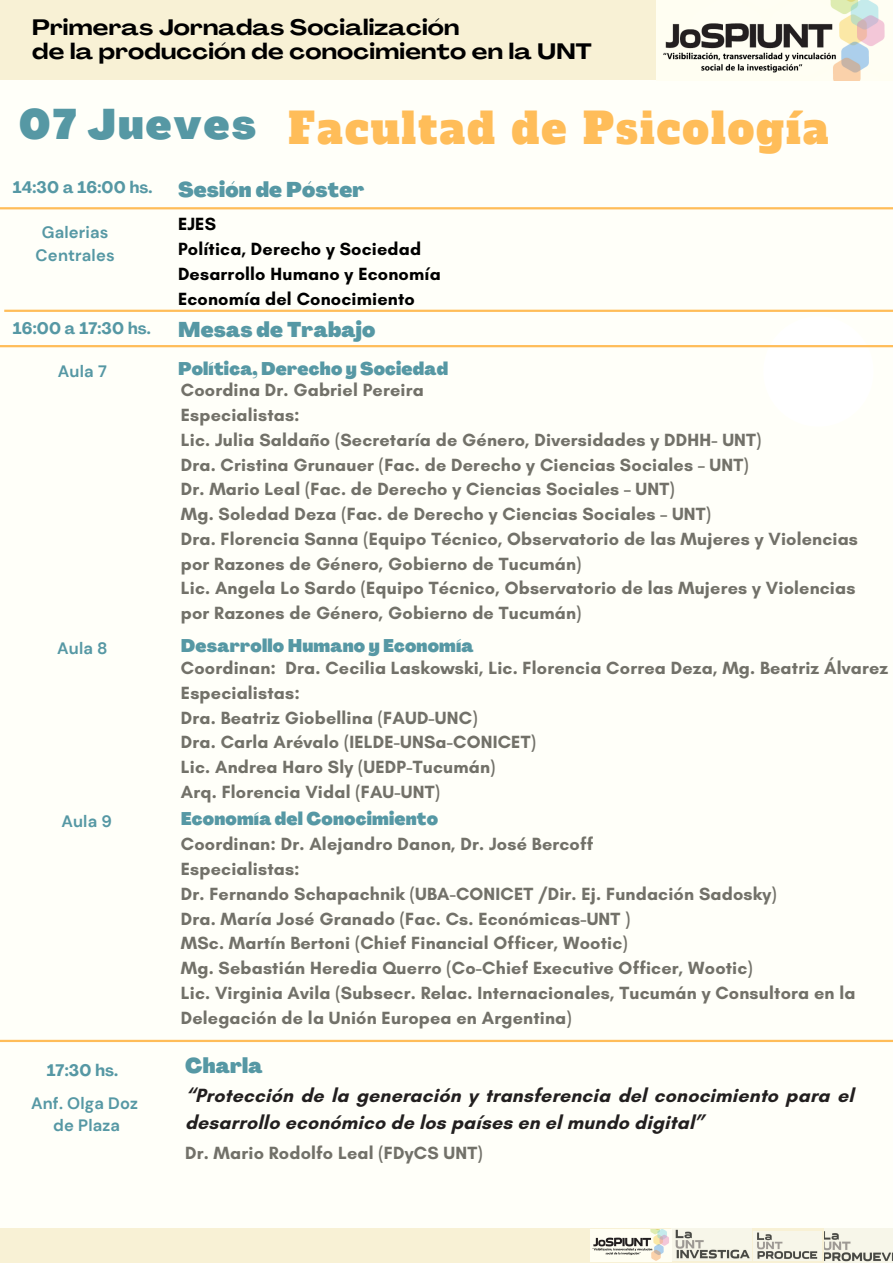
<style>
.page{position:relative;width:893px;height:1264px;background:#fff}
.page>*{position:absolute;margin:0;border:0;box-sizing:border-box;transform-origin:0 0}
.t1{font:42px "Alfa Slab One";letter-spacing:.05em;color:#ffbd59}
.t2{font:900 42px "Agrandir";letter-spacing:.05em;color:#5698a4}
.t3{font:700 expanded 22.05px "Agrandir";letter-spacing:.01em;color:#000}
.t4{font:900 21px "Agrandir";letter-spacing:.01em;color:#5698a4}
.t5{font:700 19.5px/27px "Glacial Indifference";letter-spacing:.01em;color:#221f1f}
.t6{font:700 18px/24.8px "Glacial Indifference";letter-spacing:.01em;color:#727169}
.t7{font:700 18px "Glacial Indifference";letter-spacing:.01em;color:#000}
.t8{font:900 18px "Agrandir";letter-spacing:.01em;color:#5698a4}
.t9{font:700 16.5px/22.5px "DM Sans";letter-spacing:.01em;color:#5698a4;text-align:center}
.t10{font:700 16.5px "Agrandir";letter-spacing:.01em;color:#5698a4}
</style>
<div class="page">
<div style="left:0;top:0;width:892px;height:1262px;background:#fffff9"></div>
<div style="left:0;top:0;width:892px;height:80px;background:#f8f1d5"></div>
<div style="left:0;top:1228px;width:892px;height:34px;background:#f8f1d5"></div>
<hr style="left:0;top:207px;width:892px;height:2px;background:#ffbd59">
<svg style="left:763px;top:347px;width:110px;height:1px"></svg>
<img style="left:656px;top:0;width:236px;height:81px">
<img style="left:590px;top:1228px;width:161px;height:32px">
<img style="left:753px;top:1231px;width:68px;height:29px">
<img style="left:824px;top:1228px;width:68px;height:34px">
<hr style="left:0;top:345px;width:892px;height:2px;background:#ffbd59">
<hr style="left:4px;top:310px;width:888px;height:2px;background:#ffbd59">
<hr style="left:0;top:1039px;width:892px;height:3px;background:#ffbd59">
<p class="t3" style="left:32px;top:18px;width:429px">Primeras Jornadas Socialización</p>
<p class="t3" style="left:32px;top:43px;width:561px">de la producción de conocimiento en la UNT</p>
<p class="t2" style="left:19px;top:108px;width:239px">07 Jueves</p>
<p class="t1" style="left:288px;top:100px;width:541px">Facultad de Psicología</p>
<p class="t10" style="left:13px;top:181px;width:141px">14:30 a 16:00 hs.</p>
<p class="t9" style="left:36px;top:221px;width:81px">Galerias<br>Centrales</p>
<p class="t4" style="left:178px;top:181px;width:188px">Sesión de Póster</p>
<p class="t7" style="left:178px;top:213px;width:40px">EJES</p>
<p class="t7" style="left:178px;top:238px;width:244px">Política, Derecho y Sociedad</p>
<p class="t7" style="left:178px;top:263px;width:264px">Desarrollo Humano y Economía</p>
<p class="t7" style="left:178px;top:287px;width:238px">Economía del Conocimiento</p>
<p class="t10" style="left:13px;top:322px;width:139px">16:00 a 17:30 hs.</p>
<p class="t4" style="left:178px;top:321px;width:199px">Mesas de Trabajo</p>
<p class="t9" style="left:58px;top:360px;width:50px">Aula 7</p>
<p class="t8" style="left:178px;top:361px;width:272px">Política, Derecho y Sociedad</p>
<p class="t6" style="left:181px;top:378px;width:244px">Coordina Dr. Gabriel Pereira</p>
<p class="t6" style="left:181px;top:402px;width:120px">Especialistas:</p>
<p class="t6" style="left:181px;top:427px;width:582px">Lic. Julia Saldaño (Secretaría de Género, Diversidades y DDHH- UNT)</p>
<p class="t6" style="left:181px;top:452px;width:569px">Dra. Cristina Grunauer (Fac. de Derecho y Ciencias Sociales – UNT)</p>
<p class="t6" style="left:181px;top:476px;width:495px">Dr. Mario Leal (Fac. de Derecho y Ciencias Sociales – UNT)</p>
<p class="t6" style="left:181px;top:501px;width:531px">Mg. Soledad Deza (Fac. de Derecho y Ciencias Sociales – UNT)</p>
<p class="t6" style="left:181px;top:526px;width:678px">Dra. Florencia Sanna (Equipo Técnico, Observatorio de las Mujeres y Violencias por Razones de Género, Gobierno de Tucumán)</p>
<p class="t6" style="left:181px;top:575px;width:676px">Lic. Angela Lo Sardo (Equipo Técnico, Observatorio de las Mujeres y Violencias por Razones de Género, Gobierno de Tucumán)</p>
<p class="t9" style="left:57px;top:637px;width:52px">Aula 8</p>
<p class="t9" style="left:61px;top:809px;width:52px">Aula 9</p>
<p class="t8" style="left:181px;top:638px;width:294px">Desarrollo Humano y Economía</p>
<p class="t6" style="left:181px;top:655px;width:708px">Coordinan: Dra. Cecilia Laskowski, Lic. Florencia Correa Deza, Mg. Beatriz Álvarez</p>
<p class="t6" style="left:181px;top:680px;width:120px">Especialistas:</p>
<p class="t6" style="left:181px;top:704px;width:298px">Dra. Beatriz Giobellina (FAUD-UNC)</p>
<p class="t6" style="left:181px;top:729px;width:356px">Dra. Carla Arévalo (IELDE-UNSa-CONICET)</p>
<p class="t6" style="left:181px;top:754px;width:316px">Lic. Andrea Haro Sly (UEDP-Tucumán)</p>
<p class="t6" style="left:181px;top:779px;width:260px">Arq. Florencia Vidal (FAU-UNT)</p>
<p class="t6" style="left:181px;top:831px;width:414px">Coordinan: Dr. Alejandro Danon, Dr. José Bercoff</p>
<p class="t6" style="left:181px;top:856px;width:120px">Especialistas:</p>
<p class="t6" style="left:181px;top:881px;width:597px">Dr. Fernando Schapachnik (UBA-CONICET /Dir. Ej. Fundación Sadosky)</p>
<p class="t6" style="left:181px;top:905px;width:451px">Dra. María José Granado (Fac. Cs. Económicas-UNT )</p>
<p class="t6" style="left:181px;top:930px;width:448px">MSc. Martín Bertoni (Chief Financial Officer, Wootic)</p>
<p class="t6" style="left:181px;top:955px;width:573px">Mg. Sebastián Heredia Querro (Co-Chief Executive Officer, Wootic)</p>
<p class="t6" style="left:181px;top:980px;width:676px">Lic. Virginia Avila (Subsecr. Relac. Internacionales, Tucumán y Consultora en la<br>Delegación de la Unión Europea en Argentina)</p>
<p class="t8" style="left:181px;top:811px;width:259px">Economía del Conocimiento</p>
<p class="t10" style="left:47px;top:1063px;width:73px">17:30 hs.</p>
<p class="t4" style="left:185px;top:1057px;width:79px">Charla</p>
<p class="t5" style="left:185px;top:1081px;width:670px">“Protección de la generación y transferencia del conocimiento para el desarrollo económico de los países en el mundo digital”</p>
<p class="t6" style="left:185px;top:1140px;width:299px">Dr. Mario Rodolfo Leal (FDyCS UNT)</p>
<p class="t9" style="left:31px;top:1091px;width:109px">Anf. Olga Doz</p>
<p class="t9" style="left:53px;top:1114px;width:68px">de Plaza</p>
</div>
